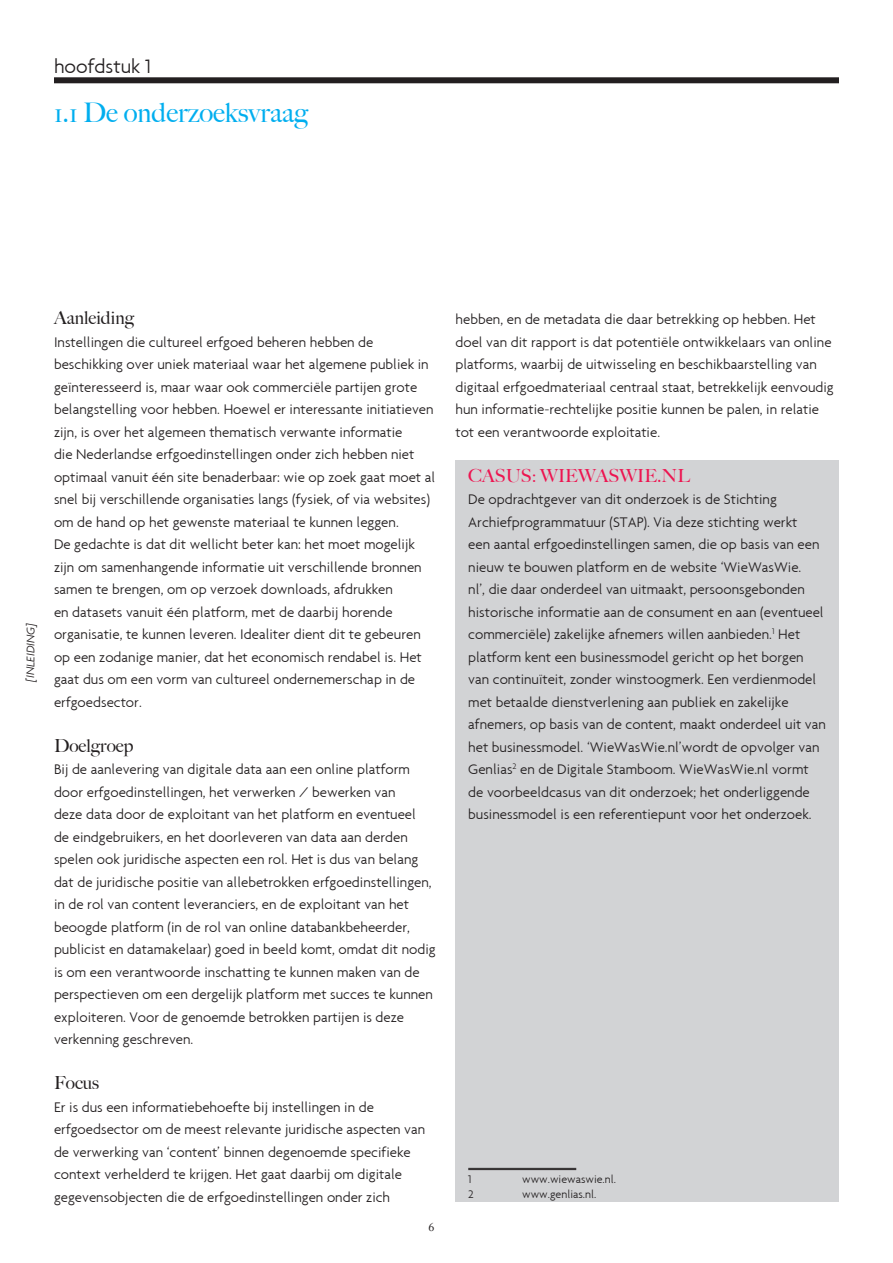
<style>
.page{position:relative;width:893px;height:1263px;background:#fff}
.page>*{position:absolute;margin:0;border:0;box-sizing:border-box;transform-origin:0 0}
.t1{font:500 27px "Big Caslon";color:#00aeef}
.t2{font:300 21px "Agenda";color:#231f20}
.t3{font:500 18px "Big Caslon";color:#231f20}
.t4{font:500 18px "Big Caslon";color:#ed1450}
.t5{font:300 15px/22.5px "Agenda";color:#231f20}
.t6{font:300 12px "Agenda";color:#231f20}
.t7{font:italic 300 12px "Agenda";letter-spacing:-.005em;color:#231f20}
.t8{font:12px "Adobe Caslon Pro";color:#231f20}
</style>
<div class="page">
<div style="left:54px;top:77px;width:785px;height:6px;background:#231f20"></div>
<div style="left:455px;top:461px;width:384px;height:741px;background:#d2d3d5"></div>
<hr style="left:468px;top:1168px;width:108px;height:1px;background:#231f20">
<hr style="left:468px;top:1169px;width:108px;height:1px;background:#231f20">
<h2 class="t2" style="left:54px;top:54px;width:99px">hoofdstuk 1</h2>
<h1 class="t1" style="left:54px;top:96px;width:256px">1.1 De onderzoeksvraag</h1>
<p class="t7" style="left:23px;top:682px;width:61px;rotate:-90deg">[inleiding]</p>
<p class="t3" style="left:54px;top:307px;width:82px">Aanleiding</p>
<p class="t5" style="left:54px;top:330px;width:383px">Instellingen die cultureel erfgoed beheren hebben de beschikking over uniek materiaal waar het algemene publiek in geïnteresseerd is, maar waar ook commerciële partijen grote belangstelling voor hebben. Hoewel er interessante initiatieven zijn, is over het algemeen thematisch verwante informatie<br>die Nederlandse erfgoedinstellingen onder zich hebben niet optimaal vanuit één site benaderbaar: wie op zoek gaat moet al snel bij verschillende organisaties langs (fysiek, of via websites) om de hand op het gewenste materiaal te kunnen leggen.<br>De gedachte is dat dit wellicht beter kan: het moet mogelijk zijn om samenhangende informatie uit verschillende bronnen samen te brengen, om op verzoek downloads, afdrukken<br>en datasets vanuit één platform, met de daarbij horende organisatie, te kunnen leveren. Idealiter dient dit te gebeuren op een zodanige manier, dat het economisch rendabel is. Het gaat dus om een vorm van cultureel ondernemerschap in de erfgoedsector.</p>
<p class="t3" style="left:54px;top:735px;width:81px">Doelgroep</p>
<p class="t5" style="left:54px;top:758px;width:383px">Bij de aanlevering van digitale data aan een online platform door erfgoedinstellingen, het verwerken / bewerken van<br>deze data door de exploitant van het platform en eventueel<br>de eindgebruikers, en het doorleveren van data aan derden spelen ook juridische aspecten een rol. Het is dus van belang dat de juridische positie van allebetrokken erfgoedinstellingen, in de rol van content leveranciers, en de exploitant van het beoogde platform (in de rol van online databankbeheerder, publicist en datamakelaar) goed in beeld komt, omdat dit nodig is om een verantwoorde inschatting te kunnen maken van de perspectieven om een dergelijk platform met succes te kunnen exploiteren. Voor de genoemde betrokken partijen is deze verkenning geschreven.</p>
<p class="t3" style="left:54px;top:1072px;width:47px">Focus</p>
<p class="t5" style="left:54px;top:1095px;width:373px">Er is dus een informatiebehoefte bij instellingen in de erfgoedsector om de meest relevante juridische aspecten van de verwerking van ‘content’ binnen degenoemde specifieke context verhelderd te krijgen. Het gaat daarbij om digitale gegevensobjecten die de erfgoedinstellingen onder zich</p>
<p class="t8" style="left:428px;top:1220px;width:7px">6</p>
<p class="t5" style="left:455px;top:308px;width:380px">hebben, en de metadata die daar betrekking op hebben. Het doel van dit rapport is dat potentiële ontwikkelaars van online platforms, waarbij de uitwisseling en beschikbaarstelling van digitaal erfgoedmateriaal centraal staat, betrekkelijk eenvoudig hun informatie-rechtelijke positie kunnen be palen, in relatie tot een verantwoorde exploitatie.</p>
<p class="t4" style="left:468px;top:465px;width:223px">Casus: Wiewaswie.nl</p>
<p class="t5" style="left:468px;top:488px;width:359px">De opdrachtgever van dit onderzoek is de Stichting Archiefprogrammatuur (STAP). Via deze stichting werkt<br>een aantal erfgoedinstellingen samen, die op basis van een nieuw te bouwen platform en de website ‘WieWasWie.<br>nl’, die daar onderdeel van uitmaakt, persoonsgebonden historische informatie aan de consument en aan (eventueel commerciële) zakelijke afnemers willen aanbieden.<sup>1</sup> Het platform kent een businessmodel gericht op het borgen van continuïteit, zonder winstoogmerk. Een verdienmodel met betaalde dienstverlening aan publiek en zakelijke afnemers, op basis van de content, maakt onderdeel uit van het businessmodel. ‘WieWasWie.nl’wordt de opvolger van Genlias<sup>2</sup> en de Digitale Stamboom. WieWasWie.nl vormt de voorbeeldcasus van dit onderzoek; het onderliggende businessmodel is een referentiepunt voor het onderzoek.</p>
<p class="t6" style="left:468px;top:1172px;width:5px">1</p>
<p class="t6" style="left:522px;top:1172px;width:95px">www.wiewaswie.nl.</p>
<p class="t6" style="left:468px;top:1187px;width:7px">2</p>
<p class="t6" style="left:522px;top:1187px;width:76px">www.genlias.nl.</p>
</div>
